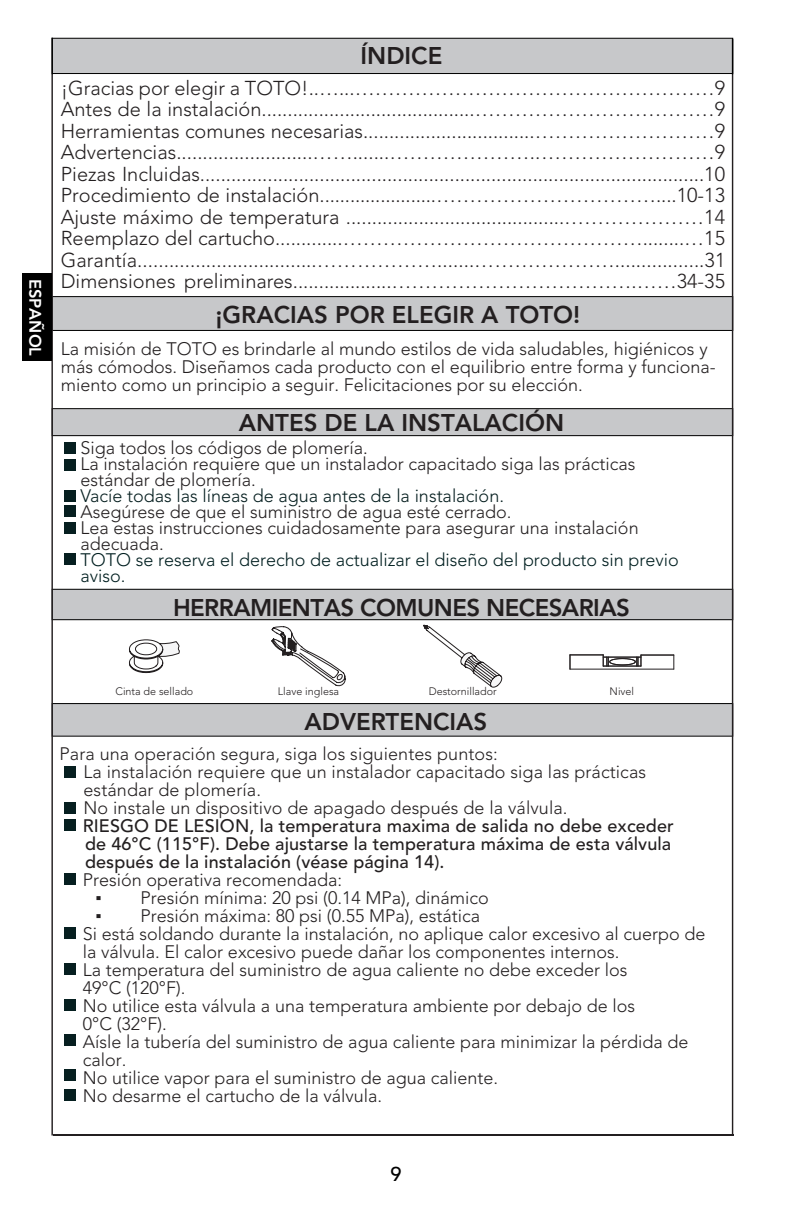
<style>
.page{position:relative;width:792px;height:1224px;background:#fff}
.page>*{position:absolute;margin:0;border:0;box-sizing:border-box;transform-origin:0 0}
.t1{font:800 24px "Avenir LT Std";color:#231f20}
.t2{font:800 24px "Avenir LT Std";letter-spacing:-.025em;color:#231f20}
.t3{font:300 20px/21.6px "Avenir LT Std";color:#231f20;text-align:justify}
.t4{font:500 20px "Avenir LT Std";color:#000}
.t5{font:300 18px/18px "Avenir LT Std";color:#231f20}
.t6{font:500 18px/18px "Avenir LT Std";letter-spacing:.005em;color:#231f20}
.t7{font:300 18px/16px "Avenir LT Std";color:#001f20}
.t8{font:300 18px "Avenir LT Std";color:#061f20}
.t9{font:800 16.6px "Avenir LT Std";color:#fff}
.t10{font:300 10.8px "Avenir LT Std";color:#231f20}
.s1{font-family:"Times New Roman";font-weight:400}
</style>
<div class="page">
<div style="left:52px;top:704px;width:681px;height:32px;background:#c7c8ca"></div>
<div style="left:52px;top:703px;width:681px;height:34px;border:1px solid #000"></div>
<div style="left:52px;top:589px;width:681px;height:31px;background:#c7c8ca"></div>
<div style="left:52px;top:589px;width:681px;height:31px;border:1px solid #000"></div>
<div style="left:52px;top:409px;width:681px;height:27px;background:#c7c8ca"></div>
<div style="left:52px;top:408px;width:681px;height:28px;border:1px solid #000"></div>
<div style="left:52px;top:297px;width:681px;height:33px;background:#c7c8ca"></div>
<div style="left:52px;top:296px;width:681px;height:35px;border:1px solid #000"></div>
<div style="left:52px;top:38px;width:681px;height:36px;background:#c7c8ca"></div>
<div style="left:52px;top:38px;width:681px;height:36px;border:1px solid #000"></div>
<hr style="left:51px;top:38px;width:2px;height:37px;background:#000">
<hr style="left:732px;top:39px;width:1px;height:36px;background:#000">
<hr style="left:51px;top:75px;width:2px;height:1061px;background:#231f20">
<hr style="left:732px;top:75px;width:1px;height:1061px;background:#231f20">
<hr style="left:53px;top:1134px;width:680px;height:2px;background:#231f20">
<svg style="left:423px;top:625px;width:79px;height:63px"></svg>
<svg style="left:129px;top:639px;width:51px;height:34px"></svg>
<svg style="left:271px;top:626px;width:75px;height:61px"></svg>
<hr style="left:641px;top:655px;width:33px;height:1px;background:#231f20">
<hr style="left:570px;top:669px;width:104px;height:1px;background:#231f20">
<svg style="left:673px;top:655px;width:1px;height:14px"></svg>
<svg style="left:570px;top:656px;width:1px;height:13px"></svg>
<hr style="left:570px;top:655px;width:33px;height:1px;background:#231f20">
<hr style="left:603px;top:666px;width:38px;height:1px;background:#231f20">
<svg style="left:603px;top:655px;width:39px;height:11px"></svg>
<div style="left:22px;top:273px;width:29px;height:88px;background:#000"></div>
<div style="left:64px;top:1089px;width:12px;height:12px;background:#061f20"></div>
<div style="left:64px;top:1070px;width:12px;height:11px;background:#061f20"></div>
<div style="left:64px;top:1034px;width:12px;height:12px;background:#061f20"></div>
<div style="left:64px;top:999px;width:12px;height:11px;background:#061f20"></div>
<div style="left:64px;top:963px;width:12px;height:11px;background:#061f20"></div>
<div style="left:64px;top:820px;width:12px;height:11px;background:#061f20"></div>
<div style="left:64px;top:873px;width:12px;height:11px;background:#061f20"></div>
<div style="left:64px;top:802px;width:12px;height:11px;background:#061f20"></div>
<div style="left:64px;top:766px;width:12px;height:12px;background:#061f20"></div>
<div style="left:64px;top:927px;width:12px;height:12px;background:#061f20"></div>
<div style="left:64px;top:553px;width:12px;height:12px;background:#061f20"></div>
<div style="left:64px;top:522px;width:12px;height:12px;background:#061f20"></div>
<div style="left:64px;top:506px;width:12px;height:11px;background:#061f20"></div>
<div style="left:64px;top:490px;width:12px;height:11px;background:#061f20"></div>
<div style="left:64px;top:459px;width:12px;height:12px;background:#061f20"></div>
<div style="left:64px;top:442px;width:12px;height:12px;background:#061f20"></div>
<p class="t9" style="left:45px;top:279px;width:79px;rotate:90deg">ESPAÑOL</p>
<h1 class="t1" style="left:361px;top:41px;width:83px">ÍNDICE</h1>
<p class="t3" style="left:61px;top:77px;width:666px">¡Gracias por elegir a TOTO!..…...………………………………………………9<br>Antes de la instalación.........................................………………………………9<br>Herramientas comunes necesarias.................................………………………9<br>Advertencias..........................…….......………………….………………………9<br>Piezas Incluidas.................................................................................................10<br>Procedimiento de instalación.......................……………………………....10-13<br>Ajuste máximo de temperatura ..........................................…………………14<br>Reemplazo del cartucho.............………………………………………........…15<br>Garantía..................................……………….......………………….................31<br>Dimensiones preliminares...................……………………………….……34-35</p>
<h1 class="t1" style="left:216px;top:300px;width:366px">¡GRACIAS POR ELEGIR A TOTO!</h1>
<p class="t5" style="left:61px;top:340px;width:657px">La misión de TOTO es brindarle al mundo estilos de vida saludables, higiénicos y más cómodos. Diseñamos cada producto con el equilibrio entre forma y funciona&shy;miento como un principio a seguir. Felicitaciones por su elección.</p>
<h1 class="t1" style="left:239px;top:408px;width:327px">ANTES DE LA INSTALACIÓN</h1>
<p class="t5" style="left:80px;top:440px;width:557px;line-height:16px">Siga todos los códigos de plomería.<br>La instalación requiere que un instalador capacitado siga las prácticas estándar de plomería.</p>
<p class="t8" style="left:80px;top:485px;width:425px">Vacíe todas las líneas de agua antes de la instalación.</p>
<p class="t5" style="left:80px;top:504px;width:560px;line-height:16px">Asegúrese de que el suministro de agua esté cerrado.<br>Lea estas instrucciones cuidadosamente para asegurar una instalación adecuada.</p>
<p class="t7" style="left:80px;top:552px;width:600px">TOTO se reserva el derecho de actualizar el diseño del producto sin previo aviso.</p>
<h1 class="t2" style="left:173px;top:593px;width:458px">HERRAMIENTAS COMUNES NECESARIAS</h1>
<p class="t10" style="left:115px;top:685px;width:79px">Cinta de sellado</p>
<p class="t10" style="left:278px;top:685px;width:63px">Llave inglesa</p>
<p class="t10" style="left:429px;top:685px;width:70px">Destornillador</p>
<p class="t10" style="left:610px;top:685px;width:26px">Nivel</p>
<h1 class="t1" style="left:305px;top:707px;width:184px">ADVERTENCIAS</h1>
<p class="t5" style="left:83px;top:745px;width:564px;text-indent:-24px">Para una operación segura, siga los siguientes puntos:<br>La instalación requiere que un instalador capacitado siga las prácticas estándar de plomería.<br>No instale un dispositivo de apagado después de la válvula.</p>
<p class="t6" style="left:83px;top:817px;width:593px">RIESGO DE LESION, la temperatura maxima de salida no debe exceder de 46°C (115°F). Debe ajustarse la temperatura máxima de esta válvula después de la instalación (véase página 14).</p>
<p class="t5" style="left:83px;top:871px;width:261px">Presión operativa recomendada:</p>
<p class="t5" style="left:96px;top:889px;width:395px"><span class="s1">▪</span> Presión mínima: 20 psi (0.14 MPa), dinámico</p>
<p class="t5" style="left:83px;top:907px;width:624px;text-indent:13px"><span class="s1">▪</span> Presión máxima: 80 psi (0.55 MPa), estática<br>Si está soldando durante la instalación, no aplique calor excesivo al cuerpo de la válvula. El calor excesivo puede dañar los componentes internos.<br>La temperatura del suministro de agua caliente no debe exceder los<br>49°C (120°F).<br>No utilice esta válvula a una temperatura ambiente por debajo de los<br>0°C (32°F).<br>Aísle la tubería del suministro de agua caliente para minimizar la pérdida de calor.<br>No utilice vapor para el suministro de agua caliente.<br>No desarme el cartucho de la válvula.</p>
<p class="t4" style="left:390px;top:1162px;width:13px">9</p>
</div>
